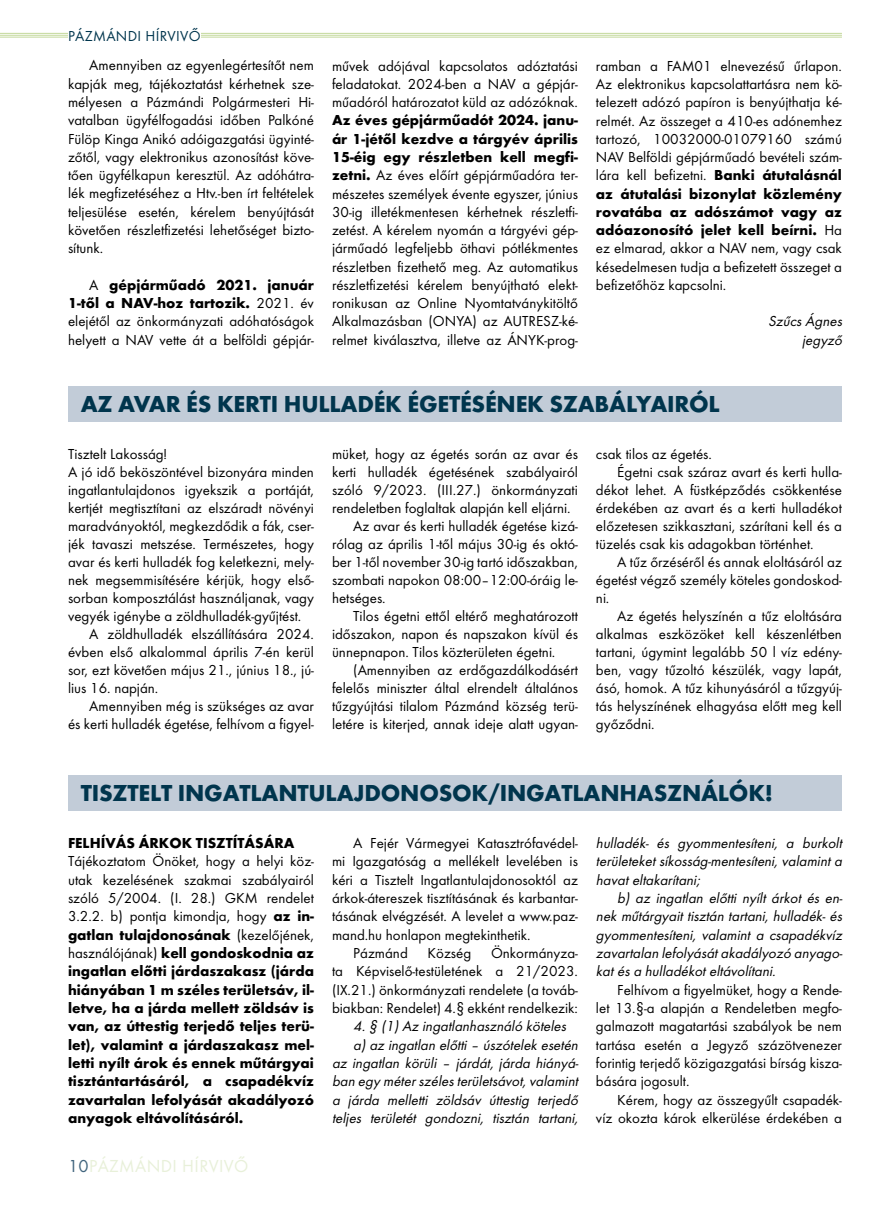
<style>
.page{position:relative;width:893px;height:1208px;background:#fff}
.page>*{position:absolute;margin:0;border:0;box-sizing:border-box;transform-origin:0 0}
.t1{font:700 24px "Futura PFL";letter-spacing:-.01em;color:#00354d}
.t2{font:18px "Futura PFL";letter-spacing:.02em;color:#e8f0d9}
.t3{font:15px/18.3px "Futura PFL";color:#000;text-align:justify}
.t4{font:italic 15px/18.3px "Futura PFL";color:#000;text-align:justify}
.t5{font:700 15px/18.3px "Futura PFL";color:#000;text-align:justify}
.t6{font:15px "Futura PFL";letter-spacing:.02em;color:#00354d}
.s1{font-weight:700}
.s2{font-weight:400}
.s3{color:#40647d}
</style>
<div class="page">
<hr style="left:0;top:33px;width:842px;height:1px;background:#c3d89a">
<hr style="left:0;top:35px;width:842px;height:1px;background:#c3d89a">
<hr style="left:0;top:37px;width:842px;height:1px;background:#c3d89a">
<div style="left:68px;top:386px;width:774px;height:36px;background:#c2ccd8"></div>
<div style="left:68px;top:775px;width:774px;height:35px;background:#c2ccd8"></div>
<div style="left:68px;top:30px;width:133px;height:11px;background:#fff"></div>
<p class="t6" style="left:68px;top:27px;width:134px">PÁZMÁNDI HÍRVIVŐ</p>
<p class="t3" style="left:68px;top:56px;width:247px;text-indent:21px">Amennyiben az egyenlegértesítőt nem kapják meg, tájékoztatást kérhetnek sze&shy;mélyesen a Pázmándi Polgármesteri Hi&shy;vatalban ügyfélfogadási időben Palkóné Fülöp Kinga Anikó adóigazgatási ügyinté&shy;zőtől, vagy elektronikus azonosítást köve&shy;tően ügyfélkapun keresztül. Az adóhátra&shy;lék megfizetéséhez a Htv.-ben írt feltételek teljesülése esetén, kérelem benyújtását követően részletfizetési lehetőséget bizto&shy;sítunk.</p>
<p class="t3" style="left:68px;top:275px;width:247px;text-indent:21px">A <span class="s1">gépjárműadó 2021. január 1-től a NAV-hoz tartozik.</span> 2021. év elejétől az önkormányzati adóhatóságok helyett a NAV vette át a belföldi gépjár-</p>
<p class="t3" style="left:332px;top:56px;width:247px">művek adójával kapcsolatos adóztatási feladatokat. 2024-ben a NAV a gépjár&shy;műadóról határozatot küld az adózóknak.</p>
<p class="t3" style="left:332px;top:111px;width:247px"><span class="s1">Az éves gépjárműadót 2024. janu&shy;ár 1-jétől kezdve a tárgyév április 15-éig egy részletben kell megfi&shy;zetni.</span> Az éves előírt gépjárműadóra ter&shy;mészetes személyek évente egyszer, június 30-ig illetékmentesen kérhetnek részletfi&shy;zetést. A kérelem nyomán a tárgyévi gép&shy;járműadó legfeljebb öthavi pótlékmentes részletben fizethető meg. Az automatikus részletfizetési kérelem benyújtható elekt&shy;ronikusan az Online Nyomtatványkitöltő Alkalmazásban (ONYA) az AUTRESZ-ké&shy;relmet kiválasztva, illetve az ÁNYK-prog-</p>
<p class="t3" style="left:596px;top:56px;width:247px">ramban a FAM01 elnevezésű űrlapon.<br>Az elektronikus kapcsolattartásra nem kö&shy;telezett adózó papíron is benyújthatja ké&shy;relmét. Az összeget a 410-es adónemhez tartozó, 10032000-01079160 számú NAV Belföldi gépjárműadó bevételi szám&shy;lára kell befizetni. <span class="s1">Banki átutalásnál az átutalási bizonylat közlemény rovatába az adószámot vagy az adóazonosító jelet kell beírni.</span> Ha ez elmarad, akkor a NAV nem, vagy csak késedelmesen tudja a befizetett összeget a befizetőhöz kapcsolni.</p>
<p class="t4" style="left:768px;top:312px;width:78px;text-align:right">SzűcsÁgnes jegyző</p>
<h1 class="t1" style="left:81px;top:390px;width:641px">AZ AVAR ÉS KERTI HULLADÉK ÉGETÉSÉNEK SZABÁLYAIRÓL</h1>
<p class="t3" style="left:68px;top:445px;width:101px">Tisztelt Lakosság!</p>
<p class="t3" style="left:68px;top:463px;width:247px">A jó idő beköszöntével bizonyára minden</p>
<p class="t3" style="left:68px;top:481px;width:247px">ingatlantulajdonos igyekszik a portáját,</p>
<p class="t3" style="left:68px;top:499px;width:247px">kertjét megtisztítani az elszáradt növényi</p>
<p class="t3" style="left:68px;top:517px;width:247px">maradványoktól, megkezdődik a fák, cser-</p>
<p class="t3" style="left:68px;top:535px;width:247px">jék tavaszi metszése. Természetes, hogy</p>
<p class="t3" style="left:68px;top:553px;width:247px">avar és kerti hulladék fog keletkezni, mely-</p>
<p class="t3" style="left:68px;top:571px;width:247px">nek megsemmisítésére kérjük, hogy első-</p>
<p class="t3" style="left:68px;top:589px;width:247px">sorban komposztálást használjanak, vagy</p>
<p class="t3" style="left:68px;top:607px;width:235px">vegyék igénybe a zöldhulladék-gyűjtést.</p>
<p class="t3" style="left:89px;top:625px;width:226px">A zöldhulladék elszállítására 2024.</p>
<p class="t3" style="left:68px;top:643px;width:247px">évben első alkalommal április 7-én kerül</p>
<p class="t3" style="left:68px;top:661px;width:247px">sor, ezt követően május 21., június 18., jú-</p>
<p class="t3" style="left:68px;top:679px;width:92px">lius 16. napján.</p>
<p class="t3" style="left:89px;top:697px;width:226px">Amennyiben még is szükséges az avar</p>
<p class="t3" style="left:68px;top:715px;width:247px">és kerti hulladék égetése, felhívom a figyel-</p>
<p class="t3" style="left:332px;top:445px;width:247px">müket, hogy az égetés során az avar és</p>
<p class="t3" style="left:332px;top:463px;width:247px">kerti hulladék égetésének szabályairól</p>
<p class="t3" style="left:332px;top:481px;width:247px">szóló 9/2023. (III.27.) önkormányzati</p>
<p class="t3" style="left:332px;top:499px;width:240px">rendeletben foglaltak alapján kell eljárni.</p>
<p class="t3" style="left:353px;top:517px;width:226px">Az avar és kerti hulladék égetése kizá-</p>
<p class="t3" style="left:332px;top:535px;width:247px">rólag az április 1-től május 30-ig és októ-</p>
<p class="t3" style="left:332px;top:553px;width:247px">ber 1-től november 30-ig tartó időszakban,</p>
<p class="t3" style="left:332px;top:571px;width:247px">szombati napokon 08:00–12:00-óráig le-</p>
<p class="t3" style="left:332px;top:589px;width:55px">hetséges.</p>
<p class="t3" style="left:353px;top:607px;width:226px">Tilos égetni ettől eltérő meghatározott</p>
<p class="t3" style="left:332px;top:625px;width:247px">időszakon, napon és napszakon kívül és</p>
<p class="t3" style="left:332px;top:643px;width:225px">ünnepnapon. Tilos közterületen égetni.</p>
<p class="t3" style="left:353px;top:661px;width:226px">(Amennyiben az erdőgazdálkodásért</p>
<p class="t3" style="left:332px;top:679px;width:247px">felelős miniszter által elrendelt általános</p>
<p class="t3" style="left:332px;top:697px;width:247px">tűzgyújtási tilalom Pázmánd község terü-</p>
<p class="t3" style="left:332px;top:715px;width:247px">letére is kiterjed, annak ideje alatt ugyan-</p>
<p class="t3" style="left:596px;top:445px;width:117px">csak tilos az égetés.</p>
<p class="t3" style="left:617px;top:463px;width:226px">Égetni csak száraz avart és kerti hulla-</p>
<p class="t3" style="left:596px;top:481px;width:247px">dékot lehet. A füstképződés csökkentése</p>
<p class="t3" style="left:596px;top:499px;width:247px">érdekében az avart és a kerti hulladékot</p>
<p class="t3" style="left:596px;top:517px;width:247px">előzetesen szikkasztani, szárítani kell és a</p>
<p class="t3" style="left:596px;top:535px;width:219px">tüzelés csak kis adagokban történhet.</p>
<p class="t3" style="left:617px;top:553px;width:226px">A tűz őrzéséről és annak eloltásáról az</p>
<p class="t3" style="left:596px;top:571px;width:247px">égetést végző személy köteles gondoskod-</p>
<p class="t3" style="left:596px;top:589px;width:15px">ni.</p>
<p class="t3" style="left:617px;top:607px;width:226px">Az égetés helyszínén a tűz eloltására</p>
<p class="t3" style="left:596px;top:625px;width:247px">alkalmas eszközöket kell készenlétben</p>
<p class="t3" style="left:596px;top:643px;width:247px">tartani, úgymint legalább 50 l víz edény-</p>
<p class="t3" style="left:596px;top:661px;width:247px">ben, vagy tűzoltó készülék, vagy lapát,</p>
<p class="t3" style="left:596px;top:679px;width:247px">ásó, homok. A tűz kihunyásáról a tűzgyúj-</p>
<p class="t3" style="left:596px;top:697px;width:247px">tás helyszínének elhagyása előtt meg kell</p>
<p class="t3" style="left:596px;top:715px;width:60px">győződni.</p>
<h1 class="t1" style="left:81px;top:778px;width:694px">TISZTELT INGATLANTULAJDONOSOK/INGATLANHASZNÁLÓK!</h1>
<p class="t5" style="left:68px;top:833px;width:228px">FELHÍVÁS ÁRKOK TISZTÍTÁSÁRA</p>
<p class="t5" style="left:68px;top:852px;width:247px"><span class="s2">Tájékoztatom Önöket, hogy a helyi köz&shy;utak kezelésének szakmai szabályairól szóló 5/2004. (I. 28.) GKM rendelet 3.2.2. b) pontja kimondja, hogy</span> az in&shy;gatlan tulajdonosának <span class="s2">(kezelőjének, használójának)</span> kell gondoskodnia az ingatlan előtti járdaszakasz (járda hiányában 1 m széles területsáv, il&shy;letve, ha a járda mellett zöldsáv is van, az úttestig terjedő teljes terü&shy;let), valamint a járdaszakasz mel&shy;letti nyílt árok és ennek műtárgyai tisztántartásáról, a csapadékvíz zavartalan lefolyását akadályozó anyagok eltávolításáról.</p>
<p class="t2" style="left:68px;top:1155px;width:182px"><span class="s3">10</span>PÁZMÁNDI HÍRVIVŐ</p>
<p class="t3" style="left:353px;top:833px;width:226px">A Fejér Vármegyei Katasztrófavédel-</p>
<p class="t3" style="left:332px;top:852px;width:247px">mi Igazgatóság a mellékelt levelében is</p>
<p class="t3" style="left:332px;top:870px;width:247px">kéri a Tisztelt Ingatlantulajdonosoktól az</p>
<p class="t3" style="left:332px;top:888px;width:247px">árkok-átereszek tisztításának és karbantar-</p>
<p class="t3" style="left:332px;top:907px;width:247px">tásának elvégzését. A levelet a www.paz-</p>
<p class="t3" style="left:332px;top:925px;width:200px">mand.hu honlapon megtekinthetik.</p>
<p class="t3" style="left:353px;top:943px;width:56px">Pázmánd</p>
<p class="t3" style="left:428px;top:943px;width:45px">Község</p>
<p class="t3" style="left:332px;top:943px;width:247px;text-indent:159px">Önkormányza&shy;ta Képviselő-testületének a 21/2023. (IX.21.) önkormányzati rendelete (a továb&shy;biakban: Rendelet) 4.§ ekként rendelkezik:</p>
<p class="t4" style="left:353px;top:1017px;width:217px">4.§ (1)Az ingatlanhasználó köteles</p>
<p class="t4" style="left:353px;top:1035px;width:229px">a)az ingatlan előtti– úszótelek esetén</p>
<p class="t4" style="left:332px;top:1053px;width:250px">az ingatlan körüli – járdát, járda hiányá-</p>
<p class="t4" style="left:332px;top:1072px;width:250px">ban egy méterszélesterületsávot,valamint</p>
<p class="t4" style="left:332px;top:1090px;width:250px">a járda melletti zöldsáv úttestig terjedő</p>
<p class="t4" style="left:332px;top:1108px;width:250px">teljes területét gondozni, tisztán tartani,</p>
<p class="t4" style="left:596px;top:833px;width:250px">hulladék- és gyommentesíteni, a burkolt területeketsíkosság-mentesíteni,valaminta havateltakarítani;</p>
<p class="t4" style="left:596px;top:888px;width:251px;text-indent:21px">b) az ingatlan előtti nyílt árkot és en&shy;nek műtárgyait tisztán tartani, hulladék- és gyommentesíteni, valamint a csapadékvíz zavartalan lefolyásátakadályozó anyago&shy;katésa hulladékoteltávolítani.</p>
<p class="t3" style="left:596px;top:980px;width:247px;text-indent:21px">Felhívom a figyelmüket, hogy a Rende&shy;let 13.§-a alapján a Rendeletben megfo&shy;galmazott magatartási szabályok be nem tartása esetén a Jegyző százötvenezer forintig terjedő közigazgatási bírság kisza&shy;bására jogosult.</p>
<p class="t3" style="left:596px;top:1090px;width:247px;text-align:right">Kérem, hogy az összegyűlt csapadék-<br>víz okozta károk elkerülése érdekében a</p>
</div>
